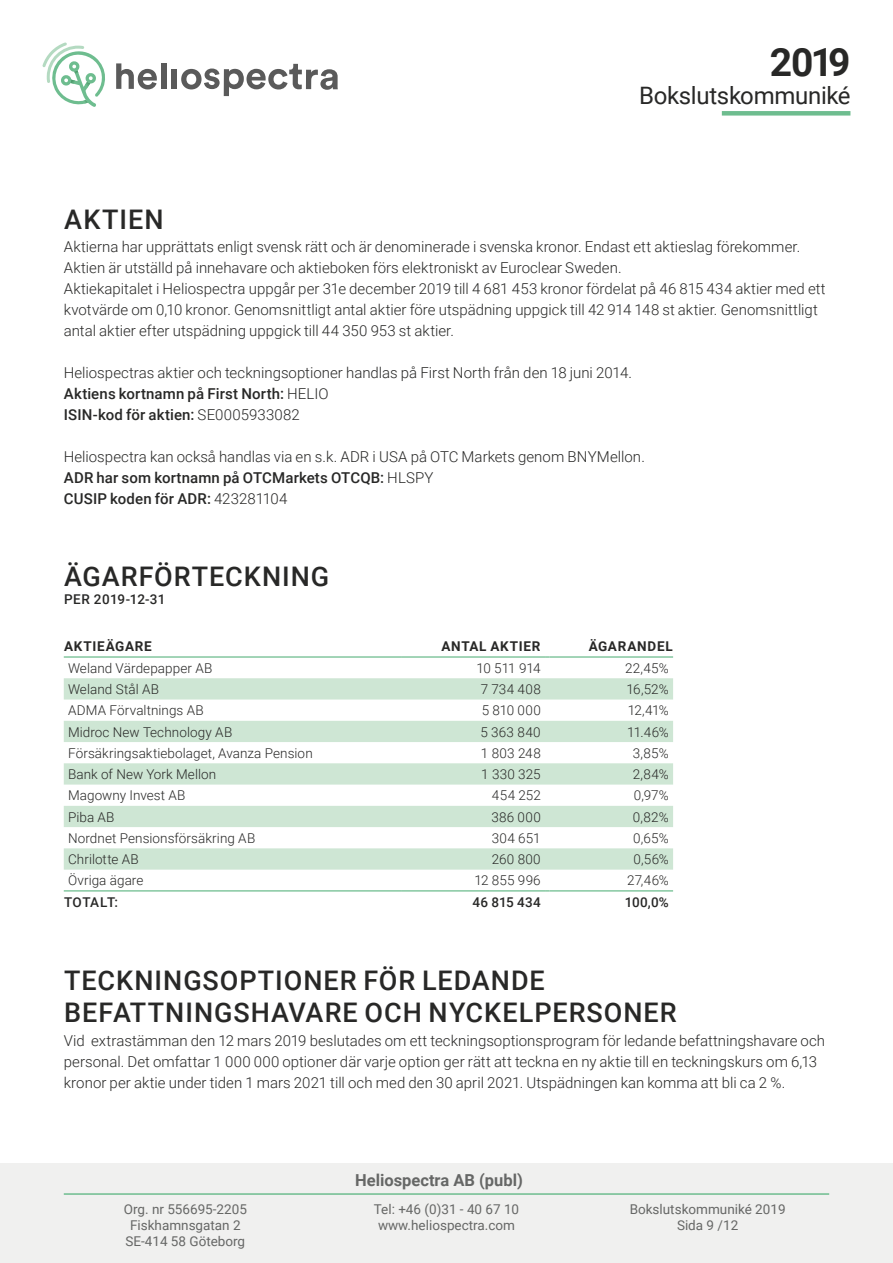
<style>
.page{position:relative;width:893px;height:1263px;background:#fff}
.page>*{position:absolute;margin:0;border:0;box-sizing:border-box;transform-origin:0 0}
.t1{font:700 39px "Roboto";color:#282827}
.t2{font:500 27px/32.1px "Roboto";letter-spacing:.035em;color:#282827}
.t3{font:24px "Roboto";letter-spacing:-.015em;color:#282827}
.t4{font:700 16.5px "Roboto";color:#666766}
.t5{font:300 15px/21px "Roboto";color:#282827}
.t6{font:300 13.5px "Roboto";letter-spacing:.005em;color:#282827}
.t7{font:13.5px/16.2px "Roboto";color:#666766;text-align:center}
.t8{font:500 13.5px "Roboto";letter-spacing:.025em;color:#282827}
.t9{font:700 13.5px "Roboto";letter-spacing:.055em;color:#282827}
.s1{font-weight:500}
</style>
<div class="page">
<svg style="left:116px;top:63px;width:41px;height:26px"></svg>
<div style="left:161px;top:63px;width:5px;height:26px;background:#5a5a5a"></div>
<div style="left:172px;top:69px;width:5px;height:20px;background:#5a5a5a"></div>
<svg style="left:181px;top:64px;width:157px;height:32px"></svg>
<svg style="left:43px;top:43px;width:62px;height:64px"></svg>
<div style="left:722px;top:111px;width:128px;height:5px;background:#6ebd8f"></div>
<div style="left:0;top:1163px;width:893px;height:100px;background:#f0f0ef"></div>
<hr style="left:64px;top:1193px;width:765px;height:2px;background:#6ebd8f">
<svg style="left:64px;top:678px;width:609px;height:192px;fill:#cee6d4"></svg>
<hr style="left:64px;top:656px;width:337px;height:2px;background:#6ebd8f">
<hr style="left:401px;top:656px;width:144px;height:2px;background:#6ebd8f">
<hr style="left:550px;top:656px;width:123px;height:2px;background:#6ebd8f">
<hr style="left:64px;top:890px;width:337px;height:1px;background:#6ebd8f">
<hr style="left:401px;top:890px;width:144px;height:1px;background:#6ebd8f">
<hr style="left:550px;top:890px;width:123px;height:1px;background:#6ebd8f">
<h1 class="t1" style="left:770px;top:35px;width:82px">2019</h1>
<h3 class="t3" style="left:639px;top:78px;width:213px">Bokslutskommuniké</h3>
<h2 class="t2" style="left:64px;top:202px;width:101px">AKTIEN</h2>
<p class="t5" style="left:64px;top:235px;width:763px">Aktierna har upprättats enligt svensk rätt och är denominerade i svenska kronor. Endast ett aktieslag förekommer.<br>Aktien är utställd på innehavare och aktieboken förs elektroniskt av Euroclear Sweden.<br>Aktiekapitalet i Heliospectra uppgår per 31e december 2019 till 4 681 453 kronor fördelat på 46 815 434 aktier med ett kvotvärde om 0,10 kronor. Genomsnittligt antal aktier före utspädning uppgick till 42 914 148 st aktier. Genomsnittligt antal aktier efter utspädning uppgick till 44 350 953 st aktier.</p>
<p class="t5" style="left:64px;top:361px;width:570px">Heliospectras aktier och teckningsoptioner handlas på First North från den 18 juni 2014.<br><span class="s1">Aktiens kortnamn på First North:</span> HELIO<br><span class="s1">ISIN-kod för aktien:</span> SE0005933082</p>
<p class="t5" style="left:64px;top:445px;width:583px">Heliospectra kan också handlas via en s.k. ADR i USA på OTC Markets genom BNYMellon.<br><span class="s1">ADR har som kortnamn på OTCMarkets OTCQB:</span> HLSPY<br><span class="s1">CUSIP koden för ADR:</span> 423281104</p>
<h2 class="t2" style="left:64px;top:559px;width:267px">ÄGARFÖRTECKNING</h2>
<p class="t8" style="left:64px;top:590px;width:103px">PER 2019-12-31</p>
<p class="t9" style="left:64px;top:637px;width:89px">AKTIEÄGARE</p>
<p class="t9" style="left:441px;top:637px;width:101px">ANTAL AKTIER</p>
<p class="t9" style="left:589px;top:637px;width:86px">ÄGARANDEL</p>
<p class="t6" style="left:68px;top:658px;width:146px">Weland Värdepapper AB</p>
<p class="t6" style="left:477px;top:658px;width:66px">10 511 914</p>
<p class="t6" style="left:625px;top:658px;width:45px">22,45%</p>
<p class="t6" style="left:68px;top:680px;width:93px">Weland Stål AB</p>
<p class="t6" style="left:481px;top:680px;width:62px">7 734 408</p>
<p class="t6" style="left:626px;top:680px;width:44px">16,52%</p>
<p class="t6" style="left:68px;top:701px;width:137px">ADMA Förvaltnings AB</p>
<p class="t6" style="left:482px;top:701px;width:61px">5 810 000</p>
<p class="t6" style="left:628px;top:701px;width:43px">12,41%</p>
<p class="t6" style="left:68px;top:722px;width:166px">Midroc New Technology AB</p>
<p class="t6" style="left:480px;top:722px;width:62px">5 363 840</p>
<p class="t6" style="left:627px;top:722px;width:43px">11.46%</p>
<p class="t6" style="left:68px;top:743px;width:246px">Försäkringsaktiebolaget, Avanza Pension</p>
<p class="t6" style="left:481px;top:743px;width:61px">1 803 248</p>
<p class="t6" style="left:633px;top:743px;width:37px">3,85%</p>
<p class="t6" style="left:68px;top:765px;width:150px">Bank of New York Mellon</p>
<p class="t6" style="left:481px;top:765px;width:61px">1 330 325</p>
<p class="t6" style="left:633px;top:765px;width:37px">2,84%</p>
<p class="t6" style="left:68px;top:786px;width:119px">Magowny Invest AB</p>
<p class="t6" style="left:492px;top:786px;width:50px">454 252</p>
<p class="t6" style="left:634px;top:786px;width:36px">0,97%</p>
<p class="t6" style="left:68px;top:807px;width:48px">Piba AB</p>
<p class="t6" style="left:491px;top:807px;width:51px">386 000</p>
<p class="t6" style="left:633px;top:807px;width:37px">0,82%</p>
<p class="t6" style="left:68px;top:828px;width:189px">Nordnet Pensionsförsäkring AB</p>
<p class="t6" style="left:492px;top:828px;width:50px">304 651</p>
<p class="t6" style="left:633px;top:828px;width:37px">0,65%</p>
<p class="t6" style="left:68px;top:850px;width:72px">Chrilotte AB</p>
<p class="t6" style="left:492px;top:850px;width:51px">260 800</p>
<p class="t6" style="left:634px;top:850px;width:37px">0,56%</p>
<p class="t6" style="left:68px;top:871px;width:77px">Övriga ägare</p>
<p class="t6" style="left:474px;top:871px;width:68px">12 855 996</p>
<p class="t6" style="left:627px;top:871px;width:43px">27,46%</p>
<p class="t8" style="left:64px;top:892px;width:55px">TOTALT:</p>
<p class="t8" style="left:472px;top:892px;width:70px">46 815 434</p>
<p class="t8" style="left:625px;top:892px;width:45px">100,0%</p>
<h2 class="t2" style="left:64px;top:963px;width:614px">TECKNINGSOPTIONER FÖR LEDANDE<br>BEFATTNINGSHAVARE OCH NYCKELPERSONER</h2>
<p class="t5" style="left:64px;top:1029px;width:763px">Vid extrastämman den 12 mars 2019 beslutades om ett teckningsoptionsprogram för ledande befattningshavare och personal. Det omfattar 1 000 000 optioner där varje option ger rätt att teckna en ny aktie till en teckningskurs om 6,13 kronor per aktie under tiden 1 mars 2021 till och med den 30 april 2021. Utspädningen kan komma att bli ca 2 %.</p>
<p class="t4" style="left:355px;top:1169px;width:169px">Heliospectra AB (publ)</p>
<p class="t7" style="left:124px;top:1200px;width:125px">Org. nr 556695-2205<br>Fiskhamnsgatan 2<br>SE-414 58 Göteborg</p>
<p class="t7" style="left:374px;top:1200px;width:147px">Tel: +46 (0)31 - 40 67 10 www.heliospectra.com</p>
<p class="t7" style="left:630px;top:1200px;width:157px">Bokslutskommuniké 2019<br>Sida 9 /12</p>
</div>
